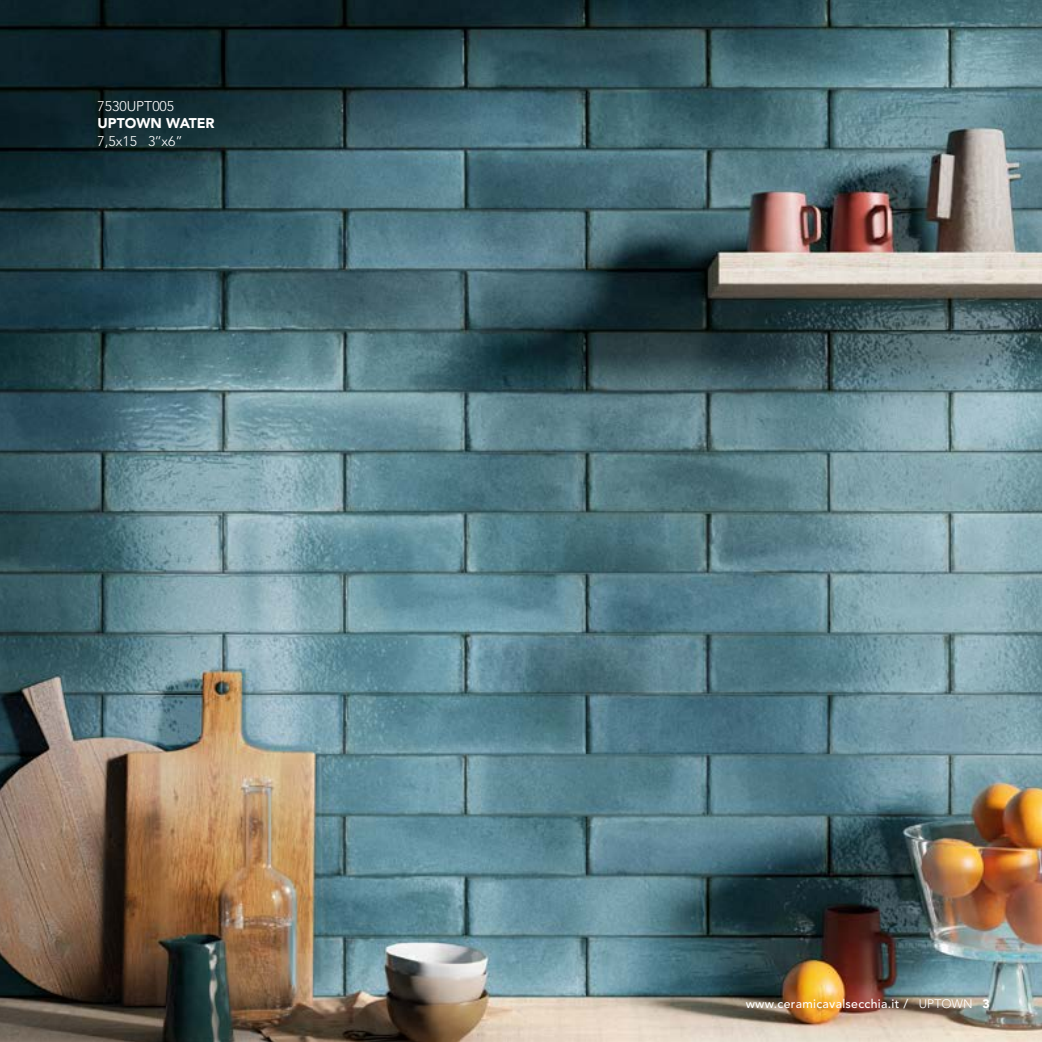
<style>
.page{position:relative;width:1042px;height:1042px;background:#fff}
.page>*{position:absolute;margin:0;border:0;box-sizing:border-box;transform-origin:0 0}
.t1{font:300 14px "Avenir LT Std";color:#fff}
.t2{font:900 14px "Avenir LT Std";color:#fff}
.t3{font:500 12.25px "Avenir LT Std";letter-spacing:.025em;color:#fff}
.s1{font-weight:300}
.s2{font-weight:900}
</style>
<div class="page">
<img style="left:0;top:0;width:1042px;height:1042px">
<p class="t1" style="left:98px;top:98px;width:78px">7530UPT005</p>
<p class="t2" style="left:98px;top:115px;width:119px">UPTOWN WATER</p>
<p class="t1" style="left:98px;top:133px;width:87px">7,5x15 3’’x6”</p>
<p class="t3" style="left:745px;top:996px;width:246px">www.ceramicavalsecchia.it / <span class="s1">UPTOWN</span> <span class="s2">3</span></p>
</div>
